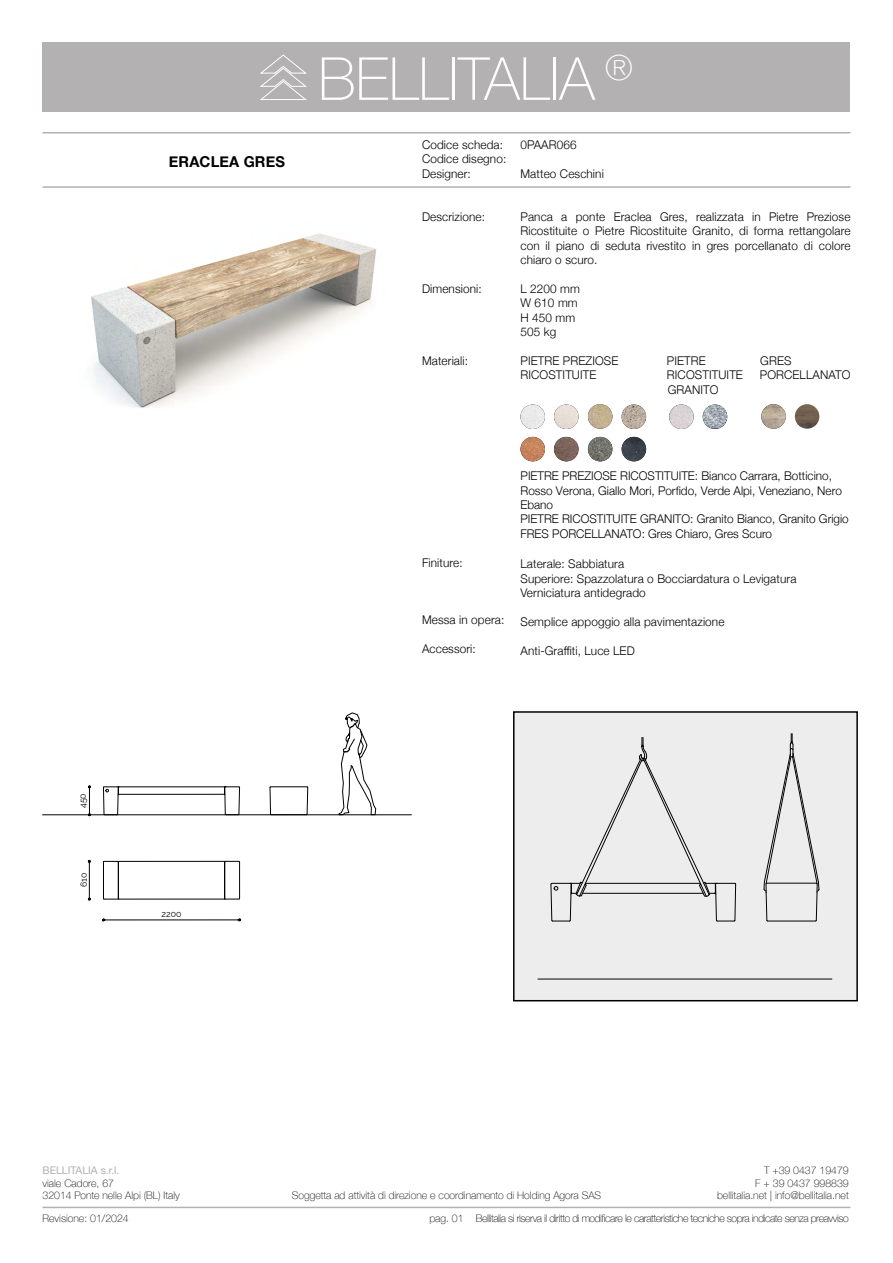
<style>
.page{position:relative;width:893px;height:1263px;background:#fff}
.page>*{position:absolute;margin:0;border:0;box-sizing:border-box;transform-origin:0 0}
.t1{font:100 59.4px "Helvetica Neue";color:#fff}
.t2{font:700 15px "Helvetica Neue";letter-spacing:.01em;color:#000}
.t3{font:300 12px/14.4px "Helvetica Neue";letter-spacing:.01em;color:#000}
.t4{font:100 10.5px/12.6px "Helvetica Neue";color:#000;text-align:right}
.t5{font:100 10.5px "Helvetica Neue";letter-spacing:-.04em;color:#000}
.t6{font:10.5px "Helvetica Neue";color:#b2b1b1}
.t7{font:8.7px "Raleway";color:#020203}
</style>
<div class="page">
<div style="left:43px;top:42px;width:807px;height:69px;background:#b3b1b1"></div>
<hr style="left:43px;top:1207px;width:807px;height:1px;background:#b3b1b1">
<svg style="left:260px;top:54px;width:47px;height:46px"></svg>
<hr style="left:43px;top:132px;width:807px;height:1px;background:#b3b1b1">
<hr style="left:43px;top:186px;width:807px;height:2px;background:#b3b1b1">
<img style="left:622px;top:437px;width:24px;height:24px;border-radius:12px">
<img style="left:520px;top:437px;width:25px;height:24px;border-radius:12px">
<img style="left:554px;top:437px;width:24px;height:24px;border-radius:12px">
<img style="left:588px;top:437px;width:24px;height:24px;border-radius:12px">
<img style="left:622px;top:404px;width:24px;height:25px;border-radius:12px">
<img style="left:520px;top:404px;width:25px;height:25px;border-radius:12px">
<img style="left:554px;top:404px;width:24px;height:25px;border-radius:12px">
<img style="left:588px;top:404px;width:24px;height:25px;border-radius:12px">
<img style="left:669px;top:404px;width:25px;height:25px;border-radius:12px">
<img style="left:703px;top:404px;width:24px;height:25px">
<img style="left:91px;top:233px;width:286px;height:175px">
<img style="left:795px;top:404px;width:24px;height:25px;border-radius:12px">
<img style="left:761px;top:404px;width:25px;height:25px;border-radius:12px">
<hr style="left:43px;top:814px;width:368px;height:1px;background:#010202">
<svg style="left:103px;top:787px;width:17px;height:28px"></svg>
<svg style="left:224px;top:786px;width:16px;height:29px"></svg>
<hr style="left:119px;top:786px;width:105px;height:1px;background:#020203">
<hr style="left:119px;top:794px;width:105px;height:1px;background:#020203">
<hr style="left:225px;top:862px;width:1px;height:36px;background:#020203">
<hr style="left:239px;top:862px;width:1px;height:36px;background:#020203">
<hr style="left:224px;top:862px;width:1px;height:37px;background:#020203">
<svg style="left:103px;top:861px;width:16px;height:38px"></svg>
<svg style="left:224px;top:896px;width:16px;height:4px"></svg>
<svg style="left:224px;top:861px;width:16px;height:3px"></svg>
<hr style="left:119px;top:861px;width:105px;height:1px;background:#020203">
<hr style="left:119px;top:899px;width:105px;height:1px;background:#020203">
<hr style="left:270px;top:786px;width:37px;height:1px;background:#020203">
<svg style="left:306px;top:786px;width:2px;height:29px"></svg>
<svg style="left:270px;top:786px;width:1px;height:28px"></svg>
<hr style="left:105px;top:920px;width:133px;height:1px;background:#020203">
<svg style="left:88px;top:786px;width:3px;height:30px"></svg>
<hr style="left:89px;top:863px;width:1px;height:34px;background:#020203">
<svg style="left:338px;top:712px;width:38px;height:103px"></svg>
<div style="left:514px;top:712px;width:343px;height:289px;background:#ededed"></div>
<div style="left:513px;top:711px;width:345px;height:290px;border:2px solid #000"></div>
<hr style="left:538px;top:979px;width:294px;height:1px;background:#010202">
<hr style="left:767px;top:921px;width:49px;height:1px;background:#020203">
<svg style="left:763px;top:734px;width:57px;height:187px"></svg>
<svg style="left:550px;top:737px;width:186px;height:185px"></svg>
<p class="t7" style="left:78px;top:808px;width:16px;rotate:-90deg">450</p>
<p class="t7" style="left:79px;top:887px;width:16px;rotate:-90deg">610</p>
<p class="t2" style="left:169px;top:150px;width:117px">ERACLEA GRES</p>
<h1 class="t1" style="left:318px;top:34px;width:316px">BELLITALIA <sup>®</sup></h1>
<p class="t3" style="left:422px;top:137px;width:86px">Codice scheda:<br>Codice disegno:<br>Designer:</p>
<p class="t3" style="left:422px;top:209px;width:64px">Descrizione:</p>
<p class="t3" style="left:422px;top:281px;width:61px">Dimensioni:</p>
<p class="t3" style="left:422px;top:353px;width:48px">Materiali:</p>
<p class="t3" style="left:520px;top:137px;width:58px">0PAAR066</p>
<p class="t3" style="left:520px;top:165px;width:85px">Matteo Ceschini</p>
<p class="t3" style="left:520px;top:209px;width:331px;text-align:justify">Panca a ponte Eraclea Gres, realizzata in Pietre Preziose Ricostituite o Pietre Ricostituite Granito, di forma rettangolare con il piano di seduta rivestito in gres porcellanato di colore chiaro o scuro.</p>
<p class="t3" style="left:520px;top:281px;width:61px">L 2200 mm<br>W 610 mm<br>H 450 mm<br>505 kg</p>
<p class="t3" style="left:520px;top:353px;width:99px">PIETRE PREZIOSE</p>
<p class="t3" style="left:667px;top:353px;width:40px">PIETRE</p>
<p class="t3" style="left:760px;top:353px;width:33px">GRES</p>
<p class="t3" style="left:520px;top:367px;width:78px">RICOSTITUITE</p>
<p class="t3" style="left:667px;top:367px;width:78px">RICOSTITUITE</p>
<p class="t3" style="left:760px;top:367px;width:92px">PORCELLANATO</p>
<p class="t3" style="left:668px;top:381px;width:52px">GRANITO</p>
<p class="t3" style="left:422px;top:554px;width:42px">Finiture:</p>
<p class="t3" style="left:422px;top:612px;width:84px">Messa in opera:</p>
<p class="t3" style="left:422px;top:641px;width:55px">Accessori:</p>
<p class="t3" style="left:520px;top:468px;width:330px">PIETRE PREZIOSE RICOSTITUITE: Bianco Carrara, Botticino, Rosso Verona, Giallo Mori, Porfido, Verde Alpi, Veneziano, Nero Ebano<br>PIETRE RICOSTITUITE GRANITO: Granito Bianco, Granito Grigio FRES PORCELLANATO: Gres Chiaro, Gres Scuro</p>
<p class="t3" style="left:520px;top:556px;width:277px">Laterale: Sabbiatura<br>Superiore: Spazzolatura o Bocciardatura o Levigatura<br>Verniciatura antidegrado</p>
<p class="t3" style="left:520px;top:614px;width:206px">Semplice appoggio alla pavimentazione</p>
<p class="t3" style="left:520px;top:642px;width:116px">Anti-Graffiti, Luce LED</p>
<p class="t7" style="left:162px;top:909px;width:22px">2200</p>
<p class="t6" style="left:43px;top:1163px;width:79px">BELLITALIA s.r.l.</p>
<p class="t4" style="left:43px;top:1176px;width:139px;text-align:left">viale Cadore, 67<br>32014 Ponte nelle Alpi (BL) Italy</p>
<p class="t4" style="left:43px;top:1212px;width:88px">Revisione: 01/2024</p>
<p class="t4" style="left:292px;top:1189px;width:311px">Soggetta ad attività di direzione e coordinamento di Holding Agora SAS</p>
<p class="t4" style="left:717px;top:1163px;width:133px">T +39 0437 19479<br>F + 39 0437 998839 bellitalia.net | info@bellitalia.net</p>
<p class="t5" style="left:429px;top:1210px;width:421px">pag. 01 Bellitalia si riserva il diritto di modificare le caratteristiche tecniche sopra indicate senza preavviso</p>
</div>
